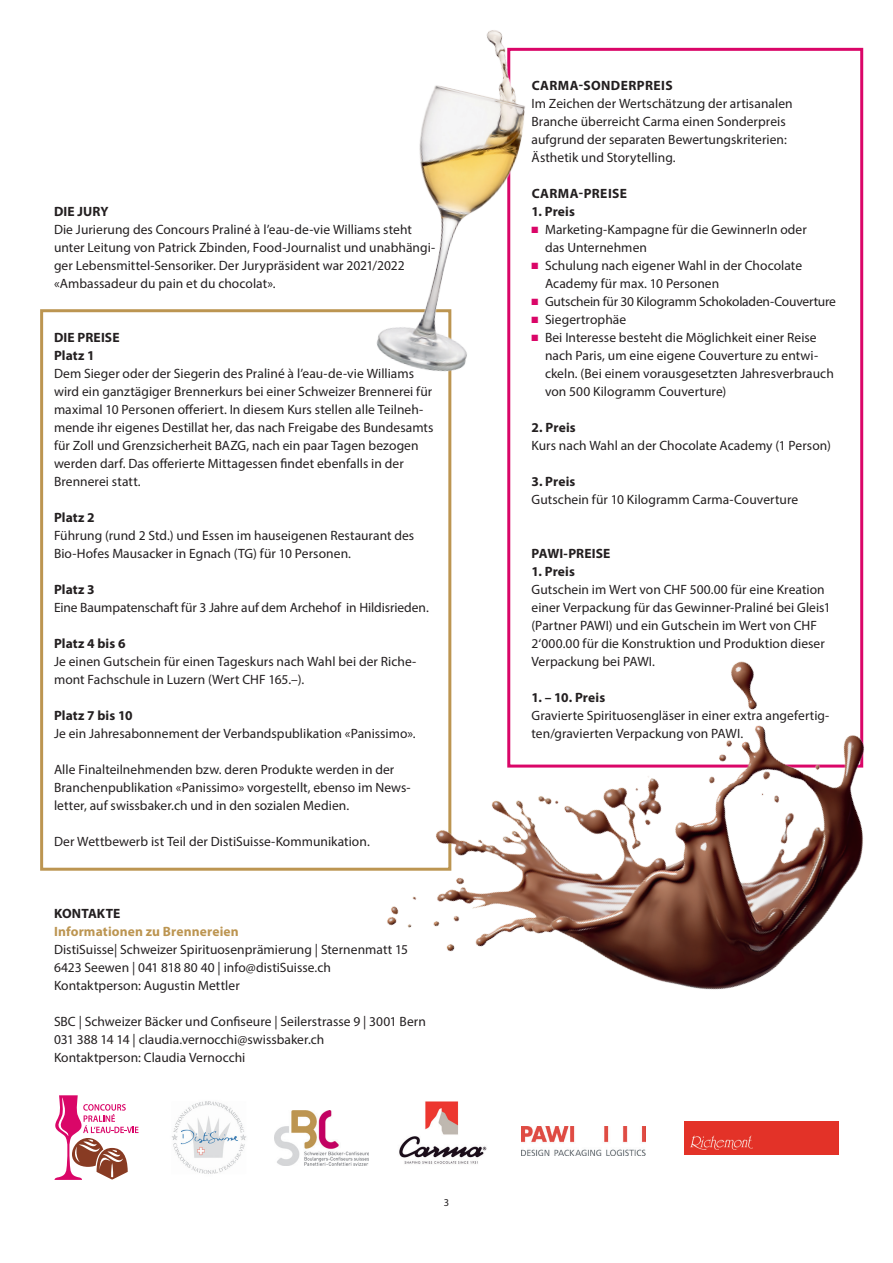
<style>
.page{position:relative;width:893px;height:1263px;background:#fff}
.page>*{position:absolute;margin:0;border:0;box-sizing:border-box;transform-origin:0 0}
.t1{font:13.5px/18px "Myriad Pro";letter-spacing:.005em;color:#231f20}
.t2{font:700 13.5px/18px "Myriad Pro";letter-spacing:.01em;color:#231f20}
.t3{font:13.5px "Myriad Pro";letter-spacing:-.015em;color:#231f20}
.t4{font:700 13.5px "Myriad Pro";letter-spacing:.035em;color:#231f20}
.t5{font:700 13.5px "Myriad Pro";letter-spacing:.01em;color:#bc9551}
.t6{font:10.5px "Myriad Pro";color:#231f20}
.s1{color:#da0668}
</style>
<div class="page">
<div style="left:40px;top:309px;width:411px;height:562px;border:3px solid #bc9551"></div>
<svg style="left:55px;top:1095px;width:84px;height:85px"></svg>
<img style="left:274px;top:1110px;width:37px;height:55px">
<img style="left:172px;top:1101px;width:74px;height:73px">
<img style="left:284px;top:30px;width:345px;height:381px">
<img style="left:311px;top:566px;width:553px;height:600px">
<p class="t2" style="left:54px;top:202px;width:56px">DIE JURY</p>
<p class="t1" style="left:54px;top:220px;width:383px">Die Jurierung des Concours Praliné à l’eau-de-vie Williams steht unter Leitung von Patrick Zbinden, Food-Journalist und unabhängi&shy;ger Lebensmittel-Sensoriker. Der Jurypräsident war 2021/2022 «Ambassadeur du pain et du chocolat».</p>
<p class="t2" style="left:54px;top:328px;width:67px">DIE PREISE<br>Platz 1</p>
<p class="t1" style="left:54px;top:364px;width:381px">Dem Sieger oder der Siegerin des Praliné à l’eau-de-vie Williams wird ein ganztägiger Brennerkurs bei einer Schweizer Brennerei für maximal 10 Personen offeriert. In diesem Kurs stellen alle Teilneh&shy;mende ihr eigenes Destillat her, das nach Freigabe des Bundesamts für Zoll und Grenzsicherheit BAZG, nach ein paar Tagen bezogen werden darf. Das offerierte Mittagessen findet ebenfalls in der Brennerei statt.</p>
<p class="t2" style="left:54px;top:508px;width:42px">Platz 2</p>
<p class="t1" style="left:54px;top:526px;width:362px">Führung (rund 2 Std.) und Essen im hauseigenen Restaurant des<br>Bio-Hofes Mausacker in Egnach (TG) für 10 Personen.</p>
<p class="t2" style="left:54px;top:580px;width:42px">Platz 3</p>
<p class="t1" style="left:54px;top:598px;width:376px">Eine Baumpatenschaft für 3 Jahre auf dem Archehof in Hildisrieden.</p>
<p class="t2" style="left:54px;top:634px;width:73px">Platz 4 bis 6</p>
<p class="t1" style="left:54px;top:652px;width:364px">Je einen Gutschein für einen Tageskurs nach Wahl bei der Riche&shy;mont Fachschule in Luzern (Wert CHF 165.–).</p>
<p class="t2" style="left:54px;top:706px;width:80px">Platz 7 bis 10</p>
<p class="t1" style="left:54px;top:724px;width:363px">Je ein Jahresabonnement der Verbandspublikation «Panissimo».</p>
<p class="t1" style="left:54px;top:760px;width:358px">Alle Finalteilnehmenden bzw. deren Produkte werden in der<br>Branchenpublikation «Panissimo» vorgestellt, ebenso im News&shy;letter, auf swissbaker.ch und in den sozialen Medien.</p>
<p class="t1" style="left:54px;top:832px;width:317px">Der Wettbewerb ist Teil der DistiSuisse-Kommunikation.</p>
<p class="t2" style="left:54px;top:904px;width:68px">KONTAKTE</p>
<p class="t5" style="left:54px;top:923px;width:186px">Informationen zu Brennereien</p>
<p class="t1" style="left:54px;top:940px;width:356px">DistiSuisse| Schweizer Spirituosenprämierung | Sternenmatt 15<br>6423 Seewen | 041 818 80 40 | info@distiSuisse.ch<br>Kontaktperson: Augustin Mettler</p>
<p class="t1" style="left:54px;top:1012px;width:373px">SBC | Schweizer Bäcker und Confiseure | Seilerstrasse 9 | 3001 Bern<br>031 388 14 14 | claudia.vernocchi@swissbaker.ch<br>Kontaktperson: Claudia Vernocchi</p>
<p class="t6" style="left:444px;top:1196px;width:7px">3</p>
<p class="t4" style="left:532px;top:77px;width:143px">CARMA-SONDERPREIS</p>
<p class="t1" style="left:531px;top:94px;width:263px">Im Zeichen der Wertschätzung der artisanalen Branche überreicht Carma einen Sonderpreis aufgrund der separaten Bewertungskriterien:<br>Ästhetik und Storytelling.</p>
<p class="t4" style="left:532px;top:185px;width:97px">CARMA-PREISE</p>
<p class="t2" style="left:531px;top:202px;width:45px">1. Preis</p>
<p class="t1" style="left:545px;top:220px;width:263px;text-indent:-14px"><span class="s1">■</span> Marketing-Kampagne für die GewinnerIn oder das Unternehmen</p>
<p class="t1" style="left:545px;top:256px;width:259px;text-indent:-14px"><span class="s1">■</span> Schulung nach eigener Wahl in der Chocolate<br>Academy für max. 10 Personen</p>
<p class="t3" style="left:531px;top:293px;width:306px"><span class="s1">■</span> Gutschein für 30 Kilogramm Schokoladen-Couverture</p>
<p class="t1" style="left:531px;top:310px;width:96px"><span class="s1">■</span> Siegertrophäe</p>
<p class="t1" style="left:545px;top:328px;width:290px;text-indent:-14px"><span class="s1">■</span> Bei Interesse besteht die Möglichkeit einer Reise nach Paris, um eine eigene Couverture zu entwi&shy;ckeln. (Bei einem vorausgesetzten Jahresverbrauch von 500 Kilogramm Couverture)</p>
<p class="t2" style="left:531px;top:418px;width:46px">2. Preis</p>
<p class="t1" style="left:531px;top:436px;width:301px">Kurs nach Wahl an der Chocolate Academy (1 Person)</p>
<p class="t2" style="left:531px;top:472px;width:45px">3. Preis</p>
<p class="t1" style="left:531px;top:490px;width:268px">Gutschein für 10 Kilogramm Carma-Couverture</p>
<p class="t2" style="left:531px;top:544px;width:80px">PAWI-PREISE</p>
<p class="t2" style="left:531px;top:562px;width:45px">1. Preis</p>
<p class="t1" style="left:531px;top:580px;width:301px">Gutschein im Wert von CHF 500.00 für eine Kreation einer Verpackung für das Gewinner-Praliné bei Gleis1 (Partner PAWI) und ein Gutschein im Wert von CHF 2‘000.00 für die Konstruktion und Produktion dieser Verpackung bei PAWI.</p>
<p class="t2" style="left:531px;top:688px;width:75px">1. – 10. Preis</p>
<p class="t1" style="left:531px;top:706px;width:299px">Gravierte Spirituosengläser in einer extra angefertig&shy;ten/gravierten Verpackung von PAWI.</p>
</div>
